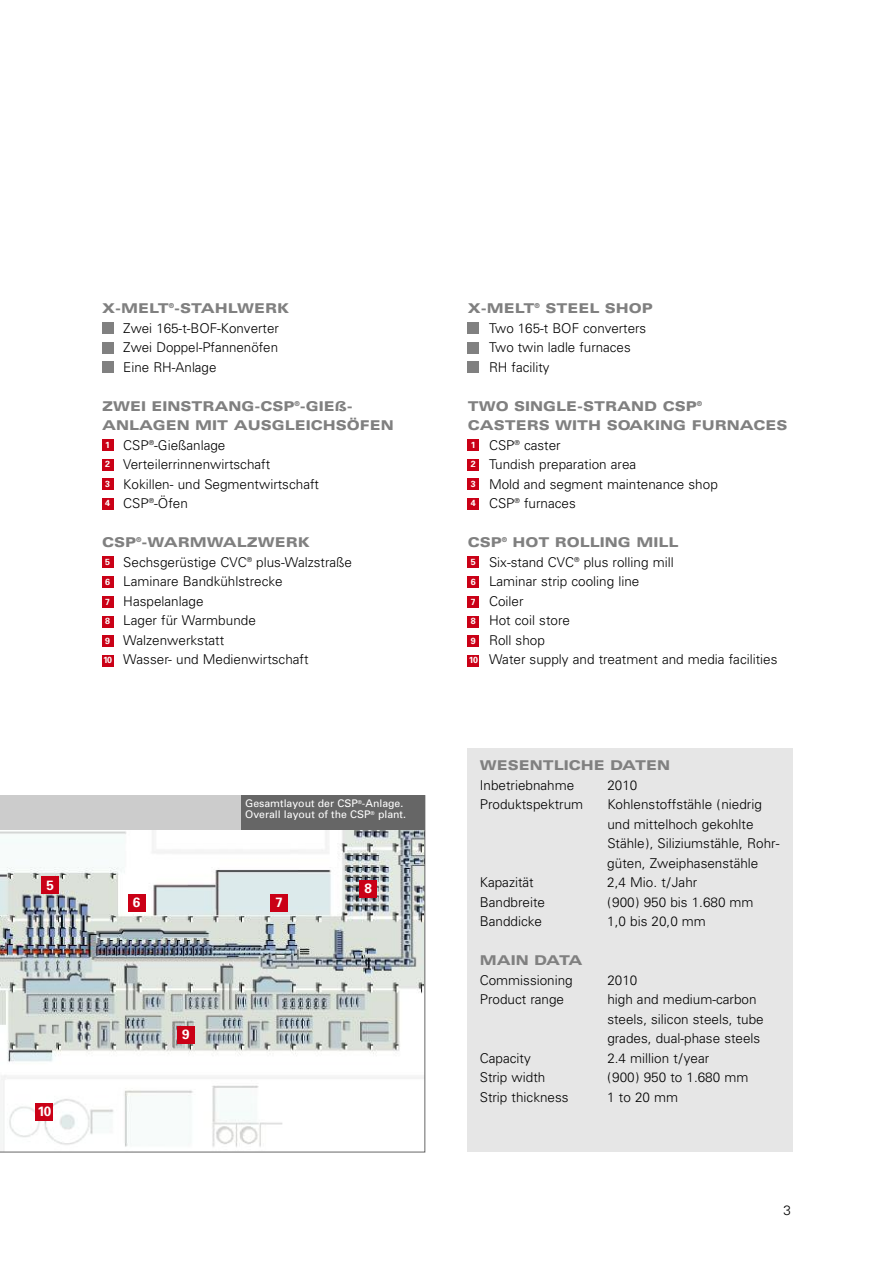
<style>
.page{position:relative;width:893px;height:1263px;background:#fff}
.page>*{position:absolute;margin:0;border:0;box-sizing:border-box;transform-origin:0 0}
.t1{font:300 13.5px/19.5px "Univers";color:#000}
.t2{font:900 expanded 13.5px "Univers";color:#808080}
.t3{font:900 expanded 13.5px "Univers";letter-spacing:-.035em;color:#808080}
.t4{font:700 13.5px "Univers";color:#fff}
.t5{font:10.5px/11.1px "Univers";color:#fff}
.t6{font:700 8.85px "Univers";color:#fff}
.s1{font-weight:900;font-stretch:expanded;color:#808080}
</style>
<div class="page">
<svg style="left:0;top:829px;width:425px;height:323px"></svg>
<div style="left:241px;top:795px;width:184px;height:34px;background:#666"></div>
<div style="left:360px;top:880px;width:17px;height:17px;background:#ca0016"></div>
<div style="left:271px;top:894px;width:17px;height:17px;background:#ca0016"></div>
<div style="left:128px;top:894px;width:17px;height:17px;background:#ca0016"></div>
<div style="left:102px;top:498px;width:11px;height:11px;background:#ca0016"></div>
<div style="left:102px;top:478px;width:11px;height:12px;background:#ca0016"></div>
<div style="left:102px;top:459px;width:11px;height:11px;background:#ca0016"></div>
<div style="left:102px;top:439px;width:11px;height:12px;background:#ca0016"></div>
<div style="left:102px;top:596px;width:11px;height:12px;background:#ca0016"></div>
<div style="left:102px;top:616px;width:11px;height:11px;background:#ca0016"></div>
<div style="left:102px;top:635px;width:11px;height:12px;background:#ca0016"></div>
<div style="left:102px;top:655px;width:11px;height:11px;background:#ca0016"></div>
<div style="left:102px;top:576px;width:11px;height:11px;background:#ca0016"></div>
<div style="left:102px;top:557px;width:11px;height:11px;background:#ca0016"></div>
<div style="left:102px;top:322px;width:11px;height:12px;background:#808080"></div>
<div style="left:102px;top:342px;width:11px;height:11px;background:#808080"></div>
<div style="left:102px;top:362px;width:11px;height:11px;background:#808080"></div>
<div style="left:468px;top:498px;width:11px;height:11px;background:#ca0016"></div>
<div style="left:468px;top:478px;width:11px;height:12px;background:#ca0016"></div>
<div style="left:468px;top:459px;width:11px;height:11px;background:#ca0016"></div>
<div style="left:468px;top:439px;width:11px;height:12px;background:#ca0016"></div>
<div style="left:468px;top:596px;width:11px;height:12px;background:#ca0016"></div>
<div style="left:468px;top:616px;width:11px;height:11px;background:#ca0016"></div>
<div style="left:468px;top:635px;width:11px;height:12px;background:#ca0016"></div>
<div style="left:468px;top:655px;width:11px;height:11px;background:#ca0016"></div>
<div style="left:468px;top:576px;width:11px;height:11px;background:#ca0016"></div>
<div style="left:468px;top:557px;width:11px;height:11px;background:#ca0016"></div>
<div style="left:468px;top:322px;width:11px;height:12px;background:#808080"></div>
<div style="left:468px;top:342px;width:11px;height:11px;background:#808080"></div>
<div style="left:468px;top:362px;width:11px;height:11px;background:#808080"></div>
<div style="left:36px;top:1103px;width:17px;height:18px;background:#ca0016"></div>
<div style="left:42px;top:877px;width:17px;height:17px;background:#ca0016"></div>
<div style="left:177px;top:1026px;width:17px;height:17px;background:#ca0016"></div>
<div style="left:468px;top:748px;width:325px;height:404px;background:#e6e6e6"></div>
<div style="left:0;top:795px;width:241px;height:34px;background:#ccc"></div>
<p class="t1" style="left:123px;top:300px;width:167px;text-indent:-21px"><span class="s1">X-MELT</span><sup>®</sup><span class="s1">-STAHLWERK<br></span>Zwei 165-t-BOF-Konverter<br>Zwei Doppel-Pfannenöfen<br>Eine RH-Anlage</p>
<p class="t2" style="left:102px;top:401px;width:252px">ZWEI EINSTRANG-CSP<sup>®</sup>-GIEß-</p>
<p class="t2" style="left:102px;top:420px;width:293px">ANLAGEN MIT AUSGLEICHSÖFEN</p>
<p class="t1" style="left:123px;top:436px;width:104px">CSP<sup>®</sup>-Gießanlage</p>
<p class="t1" style="left:123px;top:456px;width:148px">Verteilerrinnenwirtschaft</p>
<p class="t1" style="left:123px;top:475px;width:197px">Kokillen- und Segmentwirtschaft</p>
<p class="t1" style="left:123px;top:495px;width:66px">CSP<sup>®</sup>-Öfen</p>
<p class="t1" style="left:123px;top:534px;width:230px;text-indent:-21px"><span class="s1">CSP</span><sup>®</sup><span class="s1">-WARMWALZWERK<br></span>Sechsgerüstige CVC<sup>®</sup> plus-Walzstraße<br>Laminare Bandkühlstrecke<br>Haspelanlage<br>Lager für Warmbunde<br>Walzenwerkstatt<br>Wasser- und Medienwirtschaft</p>
<p class="t6" style="left:105px;top:441px;width:6px">1</p>
<p class="t6" style="left:105px;top:461px;width:6px">2</p>
<p class="t6" style="left:105px;top:480px;width:6px">3</p>
<p class="t6" style="left:105px;top:500px;width:6px">4</p>
<p class="t6" style="left:105px;top:559px;width:6px">5</p>
<p class="t6" style="left:105px;top:578px;width:6px">6</p>
<p class="t6" style="left:105px;top:598px;width:6px">7</p>
<p class="t6" style="left:105px;top:618px;width:6px">8</p>
<p class="t6" style="left:105px;top:637px;width:6px">9</p>
<p class="t6" style="left:103px;top:657px;width:11px">10</p>
<p class="t4" style="left:46px;top:880px;width:9px">5</p>
<p class="t4" style="left:37px;top:1107px;width:16px">10</p>
<p class="t5" style="left:245px;top:799px;width:162px">Gesamtlayout der CSP<sup>®</sup>-Anlage.<br>Overall layout of the CSP<sup>®</sup> plant.</p>
<p class="t4" style="left:133px;top:897px;width:9px">6</p>
<p class="t4" style="left:276px;top:897px;width:9px">7</p>
<p class="t4" style="left:182px;top:1029px;width:9px">9</p>
<p class="t4" style="left:365px;top:883px;width:9px">8</p>
<p class="t1" style="left:489px;top:300px;width:165px;text-indent:-21px"><span class="s1">X-MELT</span><sup>®</sup> <span class="s1">STEEL SHOP<br></span>Two 165-t BOF converters<br>Two twin ladle furnaces<br>RH facility</p>
<p class="t2" style="left:468px;top:401px;width:236px">TWO SINGLE-STRAND CSP<sup>®</sup></p>
<p class="t2" style="left:468px;top:420px;width:321px">CASTERS WITH SOAKING FURNACES</p>
<p class="t1" style="left:489px;top:436px;width:73px">CSP<sup>®</sup> caster</p>
<p class="t1" style="left:489px;top:456px;width:149px">Tundish preparation area</p>
<p class="t1" style="left:489px;top:475px;width:230px">Mold and segment maintenance shop</p>
<p class="t1" style="left:489px;top:495px;width:88px">CSP<sup>®</sup> furnaces</p>
<p class="t1" style="left:489px;top:534px;width:290px;text-indent:-21px"><span class="s1">CSP</span><sup>®</sup> <span class="s1">HOT ROLLING MILL<br></span>Six-stand CVC<sup>®</sup> plus rolling mill<br>Laminar strip cooling line<br>Coiler<br>Hot coil store<br>Roll shop<br>Water supply and treatment and media facilities</p>
<p class="t6" style="left:471px;top:441px;width:6px">1</p>
<p class="t6" style="left:471px;top:461px;width:6px">2</p>
<p class="t6" style="left:471px;top:480px;width:6px">3</p>
<p class="t6" style="left:471px;top:500px;width:6px">4</p>
<p class="t6" style="left:471px;top:559px;width:6px">5</p>
<p class="t6" style="left:471px;top:578px;width:6px">6</p>
<p class="t6" style="left:471px;top:598px;width:6px">7</p>
<p class="t6" style="left:471px;top:618px;width:6px">8</p>
<p class="t6" style="left:471px;top:637px;width:6px">9</p>
<p class="t6" style="left:469px;top:657px;width:11px">10</p>
<p class="t2" style="left:480px;top:760px;width:192px">WESENTLICHE DATEN</p>
<p class="t1" style="left:480px;top:776px;width:96px">Inbetriebnahme</p>
<p class="t1" style="left:607px;top:776px;width:32px">2010</p>
<p class="t1" style="left:480px;top:796px;width:105px">Produktspektrum</p>
<p class="t1" style="left:607px;top:796px;width:174px">Kohlenstoffstähle (niedrig und mittelhoch gekohlte<br>Stähle), Siliziumstähle, Rohr&shy;güten, Zweiphasenstähle</p>
<p class="t1" style="left:480px;top:874px;width:55px">Kapazität</p>
<p class="t1" style="left:607px;top:874px;width:91px">2,4 Mio. t/Jahr</p>
<p class="t1" style="left:480px;top:893px;width:67px">Bandbreite</p>
<p class="t1" style="left:607px;top:893px;width:148px">(900) 950 bis 1.680 mm</p>
<p class="t1" style="left:480px;top:913px;width:64px">Banddicke</p>
<p class="t1" style="left:607px;top:913px;width:100px">1,0 bis 20,0 mm</p>
<p class="t3" style="left:480px;top:955px;width:104px">MAIN DATA</p>
<p class="t1" style="left:480px;top:971px;width:95px">Commissioning</p>
<p class="t1" style="left:607px;top:971px;width:32px">2010</p>
<p class="t1" style="left:480px;top:991px;width:86px">Product range</p>
<p class="t1" style="left:607px;top:991px;width:158px">high and medium-carbon steels, silicon steels, tube grades, dual-phase steels</p>
<p class="t1" style="left:480px;top:1049px;width:52px">Capacity</p>
<p class="t1" style="left:607px;top:1049px;width:103px">2.4 million t/year</p>
<p class="t1" style="left:480px;top:1069px;width:67px">Strip width</p>
<p class="t1" style="left:607px;top:1069px;width:143px">(900) 950 to 1.680 mm</p>
<p class="t1" style="left:480px;top:1088px;width:90px">Strip thickness</p>
<p class="t1" style="left:607px;top:1088px;width:72px">1 to 20 mm</p>
<p class="t1" style="left:783px;top:1202px;width:9px">3</p>
</div>
